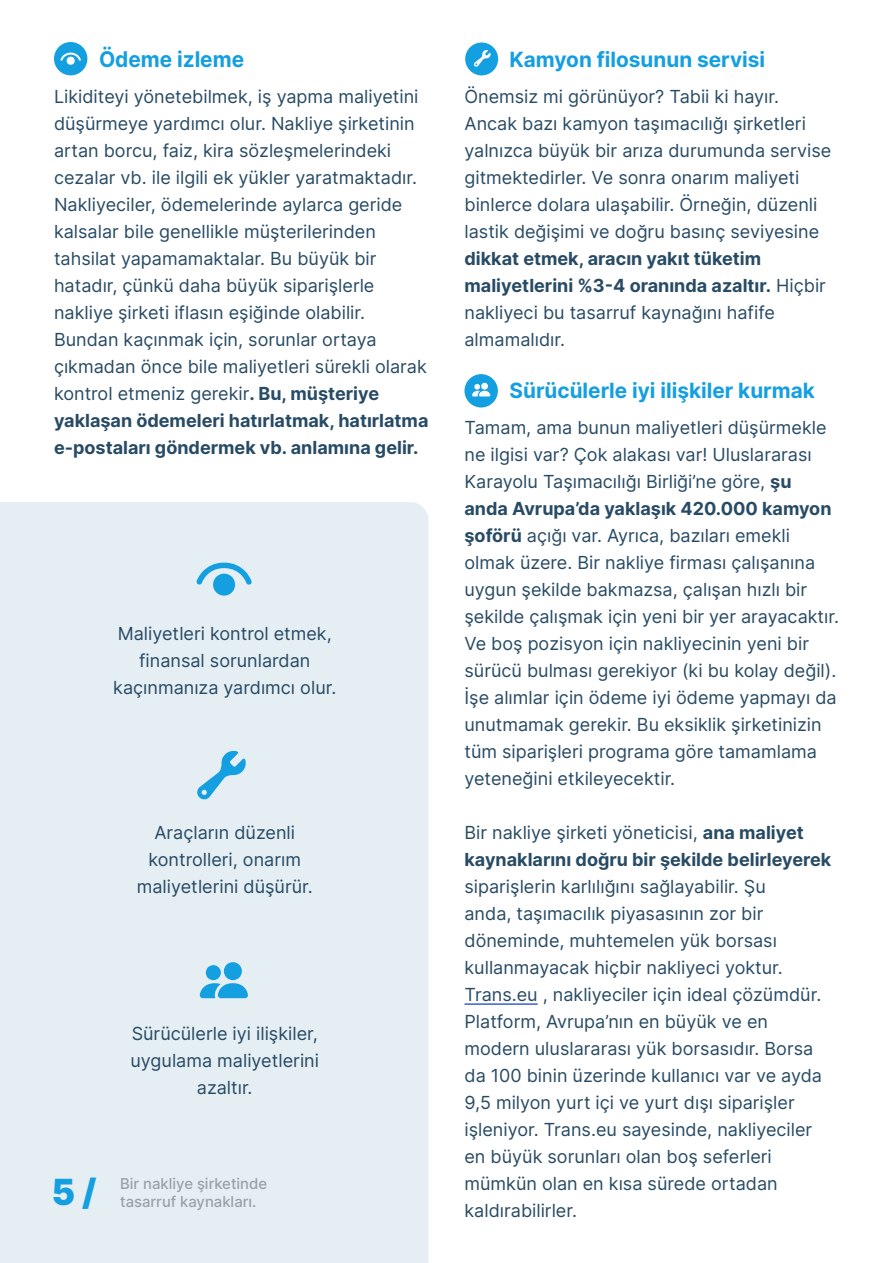
<style>
.page{position:relative;width:893px;height:1263px;background:#fff}
.page>*{position:absolute;margin:0;border:0;box-sizing:border-box;transform-origin:0 0}
.t1{font:900 36px "Inter";color:#149fe0}
.t2{font:700 21.6px "Inter";color:#149fe0;scale:.96 1}
.t3{font:700 21px "Inter";color:#149fe0}
.t4{font:18px/27px "Inter";color:#284b65}
.t5{font:700 18px/27px "Inter";color:#284b65}
.t6{font:500 15px/18px "Inter";color:#96a2aa}
.s1{font-weight:700}
.s2{font-weight:400}
</style>
<div class="page">
<div style="left:0;top:502px;width:428px;height:761px;background:#e5eef3"></div>
<hr style="left:464px;top:1003px;width:74px;height:2px;background:#103cc0">
<svg style="left:197px;top:751px;width:49px;height:48px"></svg>
<svg style="left:196px;top:563px;width:56px;height:33px"></svg>
<svg style="left:200px;top:962px;width:48px;height:36px"></svg>
<div style="left:465px;top:42px;width:33px;height:33px;background:#149fe0;border-radius:50%"></div>
<svg style="left:474px;top:50px;width:17px;height:17px"></svg>
<div style="left:464px;top:374px;width:34px;height:33px;background:#149fe0;border-radius:50%"></div>
<svg style="left:472px;top:383px;width:18px;height:13px"></svg>
<div style="left:54px;top:42px;width:33px;height:33px;background:#149fe0;border-radius:50%"></div>
<svg style="left:60px;top:53px;width:21px;height:12px"></svg>
<p class="t2" style="left:99px;top:43px;width:153px">Ödeme izleme</p>
<p class="t4" style="left:54px;top:82px;width:376px">Likiditeyi yönetebilmek, iş yapma maliyetini düşürmeye yardımcı olur. Nakliye şirketinin artan borcu, faiz, kira sözleşmelerindeki cezalar vb. ile ilgili ek yükler yaratmaktadır.<br>Nakliyeciler, ödemelerinde aylarca geride kalsalar bile genellikle müşterilerinden tahsilat yapamamaktalar. Bu büyük bir hatadır, çünkü daha büyük siparişlerle nakliye şirketi iflasın eşiğinde olabilir.<br>Bundan kaçınmak için, sorunlar ortaya çıkmadan önce bile maliyetleri sürekli olarak kontrol etmeniz gerekir<span class="s1">. Bu, müşteriye yaklaşan ödemeleri hatırlatmak, hatırlatma e-postaları göndermek vb. anlamına gelir.</span></p>
<p class="t4" style="left:113px;top:620px;width:225px;text-align:center">Maliyetleri kontrol etmek, finansal sorunlardan kaçınmanıza yardımcı olur.</p>
<p class="t4" style="left:137px;top:818px;width:178px;text-align:center">Araçların düzenli kontrolleri, onarım maliyetlerini düşürür.</p>
<p class="t4" style="left:130px;top:1019px;width:190px;text-align:center">Sürücülerle iyi ilişkiler, uygulama maliyetlerini azaltır.</p>
<h1 class="t1" style="left:52px;top:1166px;width:46px">5 /</h1>
<p class="t6" style="left:120px;top:1174px;width:148px">Bir nakliye şirketinde tasarruf kaynakları.</p>
<p class="t3" style="left:509px;top:44px;width:257px">Kamyon filosunun servisi</p>
<p class="t4" style="left:464px;top:82px;width:368px">Önemsiz mi görünüyor? Tabii ki hayır.<br>Ancak bazı kamyon taşımacılığı şirketleri yalnızca büyük bir arıza durumunda servise gitmektedirler. Ve sonra onarım maliyeti binlerce dolara ulaşabilir. Örneğin, düzenli lastik değişimi ve doğru basınç seviyesine</p>
<p class="t5" style="left:464px;top:244px;width:363px">dikkat etmek, aracın yakıt tüketim maliyetlerini %3-4 oranında azaltır. <span class="s2">Hiçbir nakliyeci bu tasarruf kaynağını hafife almamalıdır.</span></p>
<p class="t3" style="left:509px;top:375px;width:307px">Sürücülerle iyi ilişkiler kurmak</p>
<p class="t4" style="left:464px;top:414px;width:376px">Tamam, ama bunun maliyetleri düşürmekle ne ilgisi var? Çok alakası var! Uluslararası Karayolu Taşımacılığı Birliği’ne göre, <span class="s1">şu anda Avrupa’da yaklaşık 420.000 kamyon şoförü</span> açığı var. Ayrıca, bazıları emekli olmak üzere. Bir nakliye firması çalışanına uygun şekilde bakmazsa, çalışan hızlı bir şekilde çalışmak için yeni bir yer arayacaktır.<br>Ve boş pozisyon için nakliyecinin yeni bir sürücü bulması gerekiyor (ki bu kolay değil).<br>İşe alımlar için ödeme iyi ödeme yapmayı da unutmamak gerekir. Bu eksiklik şirketinizin tüm siparişleri programa göre tamamlama yeteneğini etkileyecektir.</p>
<p class="t5" style="left:464px;top:819px;width:368px"><span class="s2">Bir nakliye şirketi yöneticisi,</span> ana maliyet kaynaklarını doğru bir şekilde belirleyerek</p>
<p class="t4" style="left:464px;top:873px;width:359px">siparişlerin karlılığını sağlayabilir. Şu<br>anda, taşımacılık piyasasının zor bir döneminde, muhtemelen yük borsası kullanmayacak hiçbir nakliyeci yoktur.<br>Trans.eu , nakliyeciler için ideal çözümdür.<br>Platform, Avrupa’nın en büyük ve en modern uluslararası yük borsasıdır. Borsa da 100 binin üzerinde kullanıcı var ve ayda 9,5 milyon yurt içi ve yurt dışı siparişler işleniyor. Trans.eu sayesinde, nakliyeciler en büyük sorunları olan boş seferleri mümkün olan en kısa sürede ortadan kaldırabilirler.</p>
</div>
